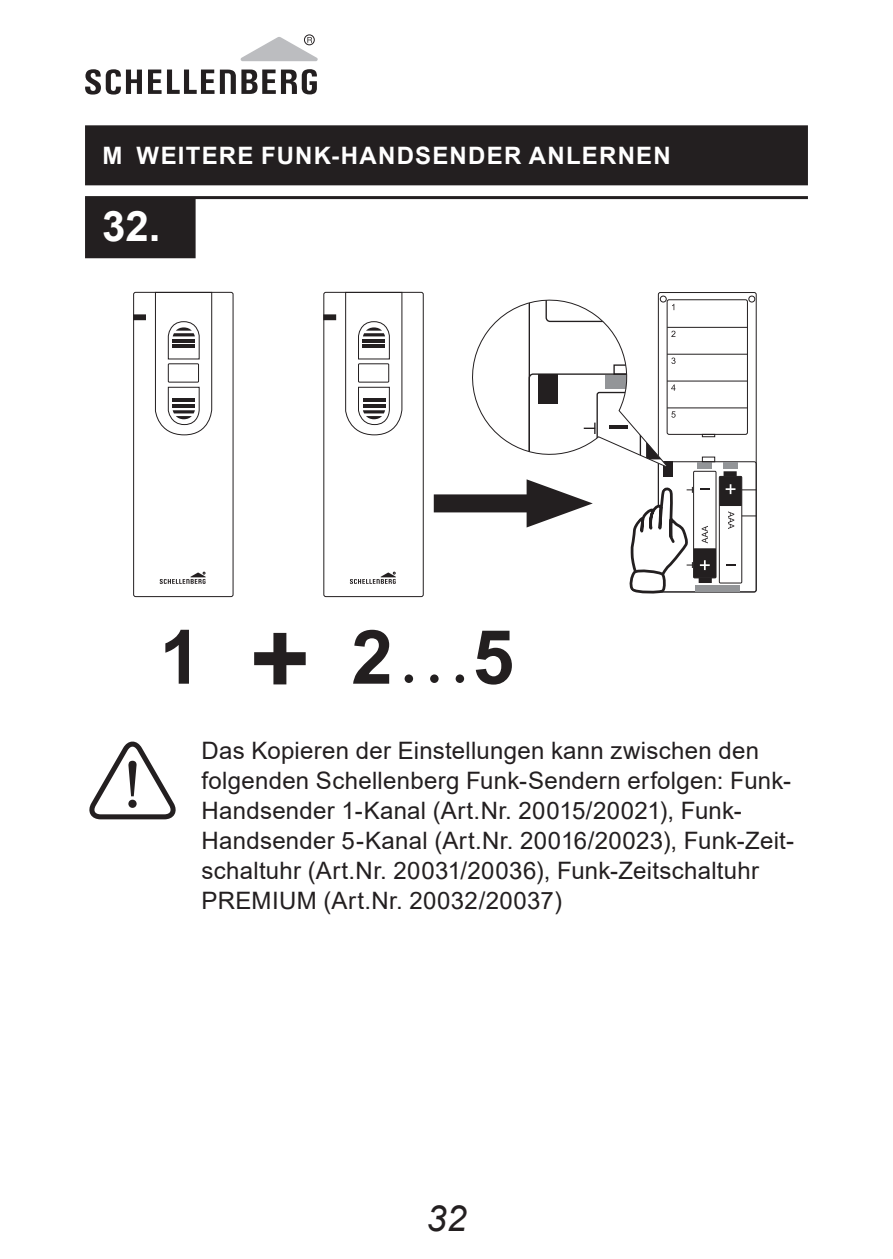
<style>
.page{position:relative;width:893px;height:1259px;background:#fff}
.page>*{position:absolute;margin:0;border:0;box-sizing:border-box;transform-origin:0 0}
.t1{font:700 75px "Arial";color:#231f20}
.t2{font:700 42px "Arial";color:#fff}
.t3{font:italic 36px "Arial";color:#231f20}
.t4{font:24px/30px "Arial";letter-spacing:.01em;color:#231f20}
.t5{font:700 24px "Arial";letter-spacing:.05em;color:#fff}
</style>
<div class="page">
<div style="left:304px;top:34px;width:11px;height:11px;border:1px solid #231f20;border-radius:50%"></div>
<svg style="left:85px;top:69px;width:57px;height:26px"></svg>
<svg style="left:148px;top:69px;width:169px;height:25px"></svg>
<svg style="left:241px;top:37px;width:77px;height:24px"></svg>
<div style="left:85px;top:125px;width:723px;height:60px;background:#231f20"></div>
<hr style="left:85px;top:196px;width:723px;height:3px;background:#231f20">
<div style="left:85px;top:198px;width:111px;height:60px;background:#231f20"></div>
<div style="left:133px;top:292px;width:100px;height:305px;border:1px solid #231f20;border-radius:2px"></div>
<div style="left:133px;top:314px;width:13px;height:6px;border:1px solid #231f20"></div>
<svg style="left:155px;top:292px;width:57px;height:143px"></svg>
<hr style="left:172px;top:404px;width:23px;height:4px;background:#231f20">
<svg style="left:160px;top:572px;width:46px;height:12px"></svg>
<div style="left:134px;top:315px;width:11px;height:5px;background:#231f20"></div>
<div style="left:323px;top:292px;width:101px;height:305px;border:1px solid #231f20;border-radius:2px"></div>
<div style="left:323px;top:314px;width:13px;height:6px;border:1px solid #231f20"></div>
<svg style="left:345px;top:292px;width:58px;height:143px"></svg>
<hr style="left:363px;top:404px;width:22px;height:4px;background:#231f20">
<svg style="left:350px;top:572px;width:46px;height:12px"></svg>
<div style="left:324px;top:315px;width:12px;height:5px;background:#231f20"></div>
<div style="left:658px;top:461px;width:98px;height:131px;border:1px solid #231f20;border-radius:2px"></div>
<div style="left:667px;top:299px;width:81px;height:136px;border:1px solid #231f20;border-radius:2px"></div>
<div style="left:748px;top:296px;width:7px;height:6px;border:1px solid #231f20;border-radius:50%"></div>
<hr style="left:667px;top:327px;width:80px;height:1px;background:#231f20">
<svg style="left:742px;top:515px;width:14px;height:1px"></svg>
<hr style="left:667px;top:354px;width:80px;height:1px;background:#231f20">
<hr style="left:667px;top:380px;width:80px;height:1px;background:#231f20">
<hr style="left:667px;top:407px;width:80px;height:1px;background:#231f20">
<div style="left:663px;top:462px;width:10px;height:15px;background:#231f20"></div>
<div style="left:698px;top:462px;width:14px;height:7px;background:#939598"></div>
<div style="left:723px;top:462px;width:14px;height:7px;background:#939598"></div>
<div style="left:695px;top:585px;width:45px;height:6px;background:#939598"></div>
<div style="left:702px;top:457px;width:13px;height:5px;border:1px solid #231f20"></div>
<svg style="left:702px;top:434px;width:13px;height:3px"></svg>
<div style="left:719px;top:476px;width:23px;height:107px;border:1px solid #231f20"></div>
<div style="left:719px;top:476px;width:23px;height:30px;background:#231f20"></div>
<div style="left:723px;top:471px;width:14px;height:5px;background:#231f20"></div>
<svg style="left:726px;top:484px;width:30px;height:10px"></svg>
<svg style="left:726px;top:564px;width:9px;height:2px"></svg>
<div style="left:693px;top:471px;width:23px;height:107px;border:1px solid #231f20"></div>
<div style="left:694px;top:548px;width:22px;height:30px;background:#231f20"></div>
<div style="left:699px;top:578px;width:13px;height:5px;background:#231f20"></div>
<svg style="left:700px;top:560px;width:10px;height:10px"></svg>
<svg style="left:700px;top:488px;width:10px;height:2px"></svg>
<svg style="left:702px;top:526px;width:6px;height:17px"></svg>
<svg style="left:728px;top:511px;width:6px;height:18px"></svg>
<svg style="left:472px;top:292px;width:204px;height:177px"></svg>
<svg style="left:254px;top:633px;width:52px;height:51px"></svg>
<div style="left:434px;top:494px;width:120px;height:18px;background:#231f20"></div>
<svg style="left:527px;top:479px;width:66px;height:48px"></svg>
<div style="left:405px;top:674px;width:8px;height:9px;background:#231f20;border-radius:50%"></div>
<div style="left:430px;top:674px;width:9px;height:9px;background:#231f20;border-radius:50%"></div>
<div style="left:456px;top:674px;width:8px;height:9px;background:#231f20;border-radius:50%"></div>
<svg style="left:629px;top:485px;width:64px;height:109px"></svg>
<svg style="left:90px;top:741px;width:86px;height:78px"></svg>
<p class="t5" style="left:102px;top:139px;width:570px">M WEITERE FUNK-HANDSENDER ANLERNEN</p>
<h2 class="t2" style="left:102px;top:197px;width:60px">32.</h2>
<h1 class="t1" style="left:159px;top:604px;width:43px">1</h1>
<h1 class="t1" style="left:351px;top:604px;width:164px">2 5</h1>
<p class="t4" style="left:202px;top:735px;width:594px">Das Kopieren der Einstellungen kann zwischen den folgenden Schellenberg Funk-Sendern erfolgen: Funk-Handsender 1-Kanal (Art.Nr. 20015/20021), Funk-Handsender 5-Kanal (Art.Nr. 20016/20023), Funk-Zeit&shy;schaltuhr (Art.Nr. 20031/20036), Funk-Zeitschaltuhr PREMIUM (Art.Nr. 20032/20037)</p>
<h3 class="t3" style="left:426px;top:1195px;width:42px">32</h3>
</div>
